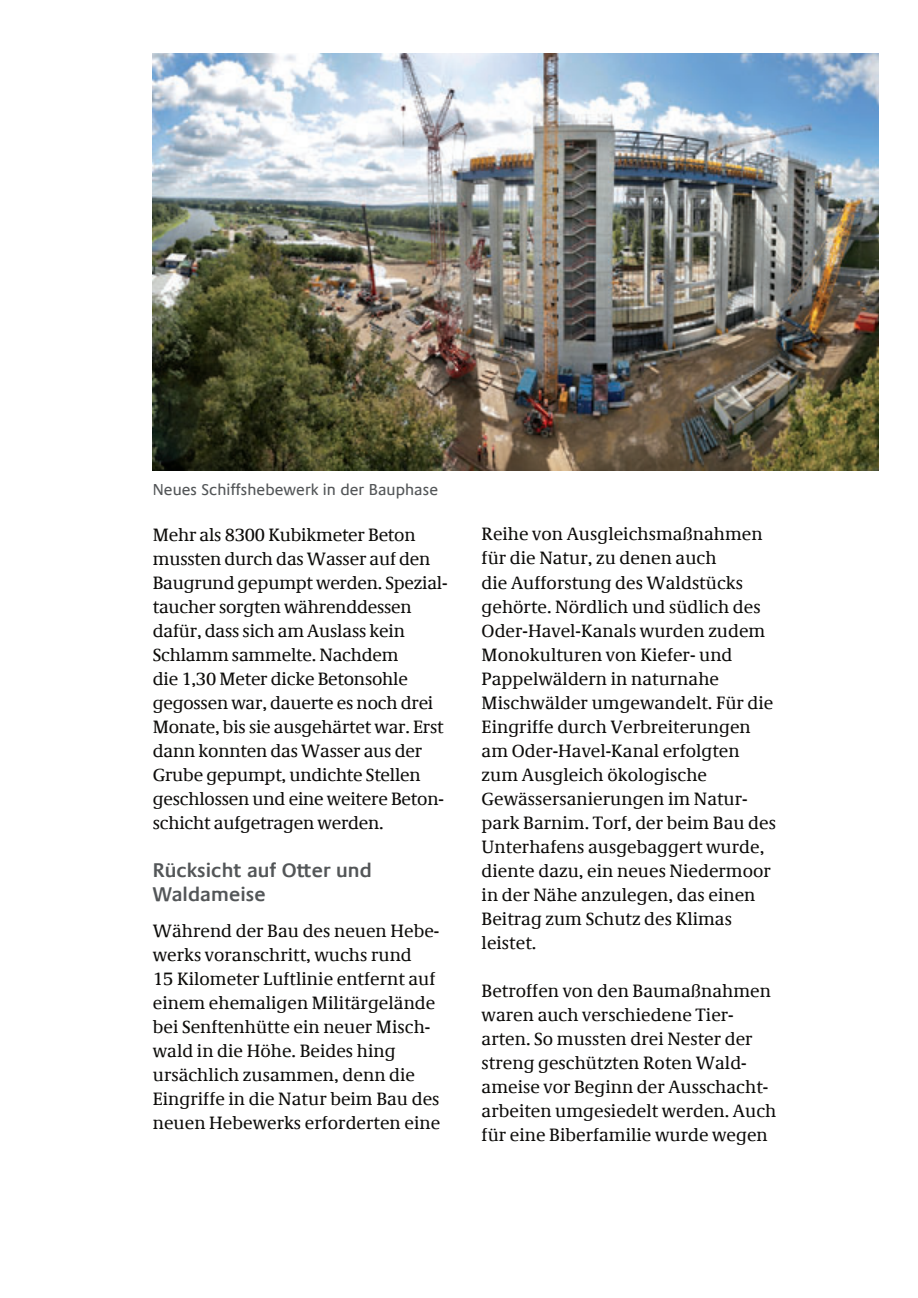
<style>
.page{position:relative;width:918px;height:1298px;background:#fff}
.page>*{position:absolute;margin:0;border:0;box-sizing:border-box;transform-origin:0 0}
.t1{font:600 20px/24px "Praxis Com";letter-spacing:.005em;color:#535658}
.t2{font:18px/24px "Demos Com";letter-spacing:.005em;color:#0d0c0a}
.t3{font:16px "Praxis Com";letter-spacing:.005em;color:#535658}
</style>
<div class="page">
<img style="left:153px;top:54px;width:725px;height:417px">
<p class="t3" style="left:153px;top:480px;width:287px">Neues Schiffshebewerk in der Bauphase</p>
<p class="t2" style="left:153px;top:525px;width:296px">Mehr als 8300 Kubikmeter Beton mussten durch das Wasser auf den<br>Baugrund gepumpt werden. Spezial&shy;taucher sorgten währenddessen dafür, dass sich am Auslass kein<br>Schlamm sammelte. Nachdem<br>die 1,30 Meter dicke Betonsohle gegossen war, dauerte es noch drei<br>Monate, bis sie ausgehärtet war. Erst dann konnten das Wasser aus der<br>Grube gepumpt, undichte Stellen geschlossen und eine weitere Beton&shy;schicht aufgetragen werden.</p>
<p class="t1" style="left:153px;top:858px;width:221px">Rücksicht auf Otter und<br>Waldameise</p>
<p class="t2" style="left:153px;top:921px;width:289px">Während der Bau des neuen Hebe&shy;werks voranschritt, wuchs rund<br>15 Kilometer Luftlinie entfernt auf einem ehemaligen Militärgelände bei Senftenhütte ein neuer Misch&shy;wald in die Höhe. Beides hing ursächlich zusammen, denn die<br>Eingriffe in die Natur beim Bau des neuen Hebewerks erforderten eine</p>
<p class="t2" style="left:482px;top:525px;width:296px">Reihe von Ausgleichsmaßnahmen für die Natur, zu denen auch<br>die Aufforstung des Waldstücks gehörte. Nördlich und südlich des<br>Oder-Havel-Kanals wurden zudem<br>Monokulturen von Kiefer- und<br>Pappelwäldern in naturnahe<br>Mischwälder umgewandelt. Für die<br>Eingriffe durch Verbreiterungen am Oder-Havel-Kanal erfolgten zum Ausgleich ökologische<br>Gewässersanierungen im Natur&shy;park Barnim. Torf, der beim Bau des<br>Unterhafens ausgebaggert wurde, diente dazu, ein neues Niedermoor in der Nähe anzulegen, das einen<br>Beitrag zum Schutz des Klimas leistet.</p>
<p class="t2" style="left:482px;top:981px;width:296px">Betroffen von den Baumaßnahmen waren auch verschiedene Tier&shy;arten. So mussten drei Nester der streng geschützten Roten Wald&shy;ameise vor Beginn der Ausschacht&shy;arbeiten umgesiedelt werden. Auch für eine Biberfamilie wurde wegen</p>
</div>
